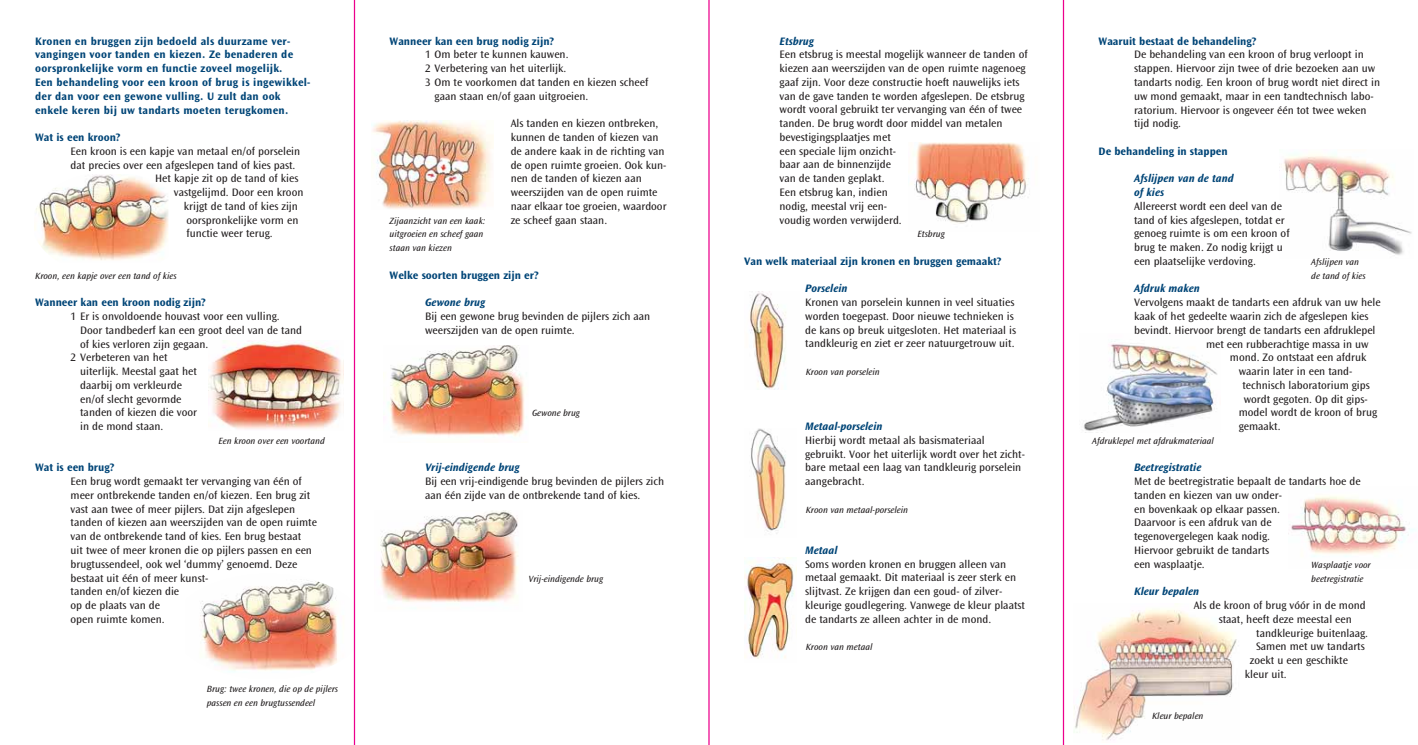
<style>
.page{position:relative;width:1418px;height:745px;background:#fff}
.page>*{position:absolute;margin:0;border:0;box-sizing:border-box;transform-origin:0 0}
.t1{font:11.25px/13.8px "Ocean Sans Std";color:#231f20}
.t2{font:700 11.25px/13.8px "Ocean Sans Std";letter-spacing:.02em;color:#004577}
.t3{font:700 11.25px "Ocean Sans Std";color:#004577}
.t4{font:italic 700 11.25px/13.8px "Ocean Sans Std";color:#004577}
.t5{font:italic 9.38px/13.8px "Ocean Sans Std";color:#231f20}
</style>
<div class="page">
<img style="left:1288px;top:496px;width:126px;height:61px">
<img style="left:1074px;top:609px;width:163px;height:131px">
<img style="left:1084px;top:341px;width:134px;height:90px">
<img style="left:1284px;top:154px;width:128px;height:101px">
<img style="left:371px;top:121px;width:123px;height:89px">
<img style="left:750px;top:292px;width:36px;height:97px">
<img style="left:751px;top:428px;width:35px;height:106px">
<img style="left:744px;top:557px;width:51px;height:102px">
<img style="left:387px;top:345px;width:139px;height:92px">
<img style="left:380px;top:510px;width:138px;height:92px">
<img style="left:35px;top:174px;width:133px;height:87px">
<img style="left:914px;top:142px;width:115px;height:82px">
<img style="left:208px;top:340px;width:135px;height:89px">
<img style="left:200px;top:573px;width:154px;height:105px">
<hr style="left:354px;top:0;width:1px;height:744px;background:#ec008c">
<hr style="left:1062px;top:0;width:2px;height:744px;background:#ec008c">
<hr style="left:708px;top:0;width:1px;height:744px;background:#ec008c">
<p class="t2" style="left:35px;top:34px;width:277px">Kronen en bruggen zijn bedoeld als duurzame ver&shy;vangingen voor tanden en kiezen. Ze benade ren de oorspronkelijke vorm en functie zoveel mogelijk.<br>Een behandeling voor een kroon of brug is ingewikkel&shy;der dan voor een gewone vulling. U zult dan ook enkele keren bij uw tandarts moeten terugkomen.</p>
<p class="t3" style="left:35px;top:132px;width:87px">Wat is een kroon?</p>
<p class="t1" style="left:71px;top:144px;width:231px">Een kroon is een kapje van metaal en/of porselein</p>
<p class="t1" style="left:71px;top:158px;width:226px">dat precies over een afgeslepen tand of kies past.</p>
<p class="t1" style="left:155px;top:172px;width:145px">Het kapje zit op de tand of kies</p>
<p class="t1" style="left:174px;top:186px;width:131px">vast gelijmd. Door een kroon</p>
<p class="t1" style="left:184px;top:199px;width:115px">krijgt de tand of kies zijn</p>
<p class="t1" style="left:186px;top:213px;width:113px">oorspronkelijke vorm en</p>
<p class="t1" style="left:186px;top:227px;width:88px">functie weer terug.</p>
<p class="t5" style="left:35px;top:269px;width:143px">Kroon, een kapje over een tand of kies</p>
<p class="t3" style="left:35px;top:296px;width:172px">Wanneer kan een kroon nodig zijn?</p>
<p class="t1" style="left:71px;top:309px;width:211px">1 Er is onvoldoende houvast voor een vulling.</p>
<p class="t1" style="left:80px;top:323px;width:223px">Door tandbederf kan een groot deel van de tand</p>
<p class="t1" style="left:80px;top:337px;width:130px">of kies verloren zijn gegaan.</p>
<p class="t1" style="left:71px;top:351px;width:98px">2 Verbeteren van het</p>
<p class="t1" style="left:80px;top:364px;width:118px">uiterlijk. Meestal gaat het</p>
<p class="t1" style="left:80px;top:378px;width:103px">daarbij om verkleurde</p>
<p class="t1" style="left:80px;top:392px;width:103px">en/of slecht gevormde</p>
<p class="t1" style="left:80px;top:406px;width:118px">tanden of kiezen die voor</p>
<p class="t1" style="left:80px;top:419px;width:85px">in de mond staan.</p>
<p class="t3" style="left:35px;top:461px;width:81px">Wat is een brug?</p>
<p class="t1" style="left:71px;top:474px;width:248px">Een brug wordt gemaakt ter vervanging van één of meer ontbrekende tanden en/of kiezen. Een brug zit vast aan twee of meer pijlers. Dat zijn afgeslepen tanden of kiezen aan weerszijden van de open ruimte van de ontbrekende tand of kies. Een brug bestaat<br>uit twee of meer kronen die op pijlers passen en een brugtussendeel, ook wel ‘dummy’ genoemd. Deze bestaat uit één of meer kunst-<br>tanden en/of kiezen die<br>op de plaats van de<br>open ruimte komen.</p>
<p class="t5" style="left:218px;top:434px;width:108px">Een kroon over een voortand</p>
<p class="t5" style="left:207px;top:681px;width:133px">Brug: twee kronen, die op de pijlers passen en een brugtussendeel</p>
<p class="t3" style="left:389px;top:35px;width:166px">Wanneer kan een brug nodig zijn?</p>
<p class="t1" style="left:425px;top:48px;width:145px">1 Om beter te kunnen kauwen.</p>
<p class="t1" style="left:425px;top:62px;width:143px">2 Verbetering van het uiterlijk.</p>
<p class="t1" style="left:425px;top:76px;width:225px">3 Om te voorkomen dat tanden en kiezen scheef</p>
<p class="t1" style="left:434px;top:90px;width:155px">gaan staan en/of gaan uitgroeien.</p>
<p class="t1" style="left:510px;top:117px;width:157px">Als tanden en kiezen ontbreken, kunnen de tanden of kiezen van de andere kaak in de richting van de open ruimte groeien. Ook kun&shy;nen de tanden of kiezen aan weers zijden van de open ruimte naar elkaar toe groeien, waardoor ze scheef gaan staan.</p>
<p class="t5" style="left:389px;top:214px;width:97px">Zijaanzicht van een kaak: uitgroeien en scheef gaan staan van kiezen</p>
<p class="t3" style="left:389px;top:269px;width:151px">Welke soorten bruggen zijn er?</p>
<p class="t4" style="left:425px;top:296px;width:62px">Gewone brug</p>
<p class="t1" style="left:425px;top:309px;width:227px">Bij een gewone brug bevinden de pijlers zich aan weerszijden van de open ruimte.</p>
<p class="t5" style="left:532px;top:406px;width:49px">Gewone brug</p>
<p class="t4" style="left:425px;top:461px;width:96px">Vrij-eindigende brug</p>
<p class="t1" style="left:425px;top:474px;width:240px">Bij een vrij-eindigende brug bevinden de pijlers zich aan één zijde van de ontbrekende tand of kies.</p>
<p class="t5" style="left:528px;top:571px;width:76px">Vrij-eindigende brug</p>
<p class="t4" style="left:779px;top:34px;width:36px">Etsbrug</p>
<p class="t1" style="left:779px;top:48px;width:250px">Een etsbrug is meestal mogelijk wanneer de tanden of kiezen aan weerszijden van de open ruimte nagenoeg gaaf zijn. Voor deze constructie hoeft nauwelijks iets van de gave tanden te worden afgeslepen. De etsbrug wordt vooral gebruikt ter vervanging van één of twee tanden. De brug wordt door middel van metalen bevestigingsplaatjes met<br>een speciale lijm onzicht-<br>baar aan de binnenzijde<br>van de tanden geplakt.<br>Een etsbrug kan, indien<br>nodig, meestal vrij een-<br>voudig worden verwijderd.</p>
<p class="t3" style="left:744px;top:255px;width:259px">Van welk materiaal zijn kronen en bruggen gemaakt?</p>
<p class="t4" style="left:805px;top:282px;width:44px">Porselein</p>
<p class="t1" style="left:805px;top:296px;width:212px">Kronen van porselein kunnen in veel situaties worden toegepast. Door nieuwe technieken is de kans op breuk uitgesloten. Het materiaal is tandkleurig en ziet er zeer natuur getrouw uit.</p>
<p class="t5" style="left:917px;top:228px;width:29px">Etsbrug</p>
<p class="t5" style="left:805px;top:365px;width:76px">Kroon van porselein</p>
<p class="t4" style="left:805px;top:419px;width:79px">Metaal-porselein</p>
<p class="t1" style="left:805px;top:433px;width:221px">Hierbij wordt metaal als basismateriaal gebruikt. Voor het uiterlijk wordt over het zicht&shy;bare metaal een laag van tandkleurig porselein aangebracht.</p>
<p class="t5" style="left:805px;top:503px;width:104px">Kroon van metaal-porselein</p>
<p class="t4" style="left:805px;top:543px;width:34px">Metaal</p>
<p class="t1" style="left:805px;top:557px;width:221px">Soms worden kronen en bruggen alleen van metaal gemaakt. Dit materiaal is zeer sterk en slijtvast. Ze krijgen dan een goud- of zilver&shy;kleurige goudlegering. Vanwege de kleur plaatst de tandarts ze alleen achter in de mond.</p>
<p class="t5" style="left:805px;top:640px;width:68px">Kroon van metaal</p>
<p class="t3" style="left:1098px;top:35px;width:159px">Waaruit bestaat de behandeling?</p>
<p class="t1" style="left:1134px;top:48px;width:247px">De behandeling van een kroon of brug verloopt in stappen. Hiervoor zijn twee of drie bezoeken aan uw tandarts nodig. Een kroon of brug wordt niet direct in uw mond gemaakt, maar in een tandtechnisch labo&shy;ratorium. Hiervoor is ongeveer één tot twee weken tijd nodig.</p>
<p class="t3" style="left:1098px;top:145px;width:131px">De behandeling in stappen</p>
<p class="t4" style="left:1134px;top:172px;width:101px">Afslijpen van de tand of kies</p>
<p class="t1" style="left:1134px;top:199px;width:157px">Allereerst wordt een deel van de tand of kies afgeslepen, totdat er genoeg ruimte is om een kroon of brug te maken. Zo nodig krijgt u een plaatse lijke verdoving.</p>
<p class="t4" style="left:1134px;top:282px;width:67px">Afdruk maken</p>
<p class="t1" style="left:1134px;top:296px;width:248px">Vervolgens maakt de tandarts een afdruk van uw hele</p>
<p class="t1" style="left:1134px;top:309px;width:236px">kaak of het gedeelte waarin zich de afgeslepen kies</p>
<p class="t1" style="left:1134px;top:323px;width:243px">bevindt. Hiervoor brengt de tandarts een afdruklepel</p>
<p class="t1" style="left:1206px;top:337px;width:164px">met een rubberachtige massa in uw</p>
<p class="t1" style="left:1229px;top:351px;width:138px">mond. Zo ontstaat een afdruk</p>
<p class="t1" style="left:1238px;top:364px;width:115px">waarin later in een tand-</p>
<p class="t1" style="left:1242px;top:378px;width:129px">technisch laboratorium gips</p>
<p class="t1" style="left:1243px;top:392px;width:125px">wordt gegoten. Op dit gips-</p>
<p class="t1" style="left:1238px;top:406px;width:140px">model wordt de kroon of brug</p>
<p class="t1" style="left:1238px;top:419px;width:43px">gemaakt.</p>
<p class="t4" style="left:1134px;top:461px;width:69px">Beetregistratie</p>
<p class="t1" style="left:1134px;top:474px;width:228px">Met de beetregistratie bepaalt de tandarts hoe de tanden en kiezen van uw onder-<br>en bovenkaak op elkaar passen.<br>Daarvoor is een afdruk van de<br>tegenovergelegen kaak nodig.<br>Hiervoor gebruikt de tandarts<br>een wasplaatje.</p>
<p class="t4" style="left:1134px;top:584px;width:67px">Kleur bepalen</p>
<p class="t1" style="left:1218px;top:598px;width:149px;text-indent:-25px">Als de kroon of brug vóór in de mond staat, heeft deze meestal een</p>
<p class="t1" style="left:1256px;top:626px;width:113px">tandkleurige buitenlaag.</p>
<p class="t1" style="left:1256px;top:639px;width:110px">Samen met uw tandarts</p>
<p class="t1" style="left:1249px;top:653px;width:100px">zoekt u een geschikte</p>
<p class="t1" style="left:1244px;top:667px;width:43px">kleur uit.</p>
<p class="t5" style="left:1311px;top:255px;width:56px">Afslijpen van de tand of kies</p>
<p class="t5" style="left:1092px;top:434px;width:123px">Afdruklepel met afdruk materiaal</p>
<p class="t5" style="left:1311px;top:558px;width:61px">Wasplaatje voor beet registratie</p>
<p class="t5" style="left:1152px;top:709px;width:53px">Kleur bepalen</p>
</div>
